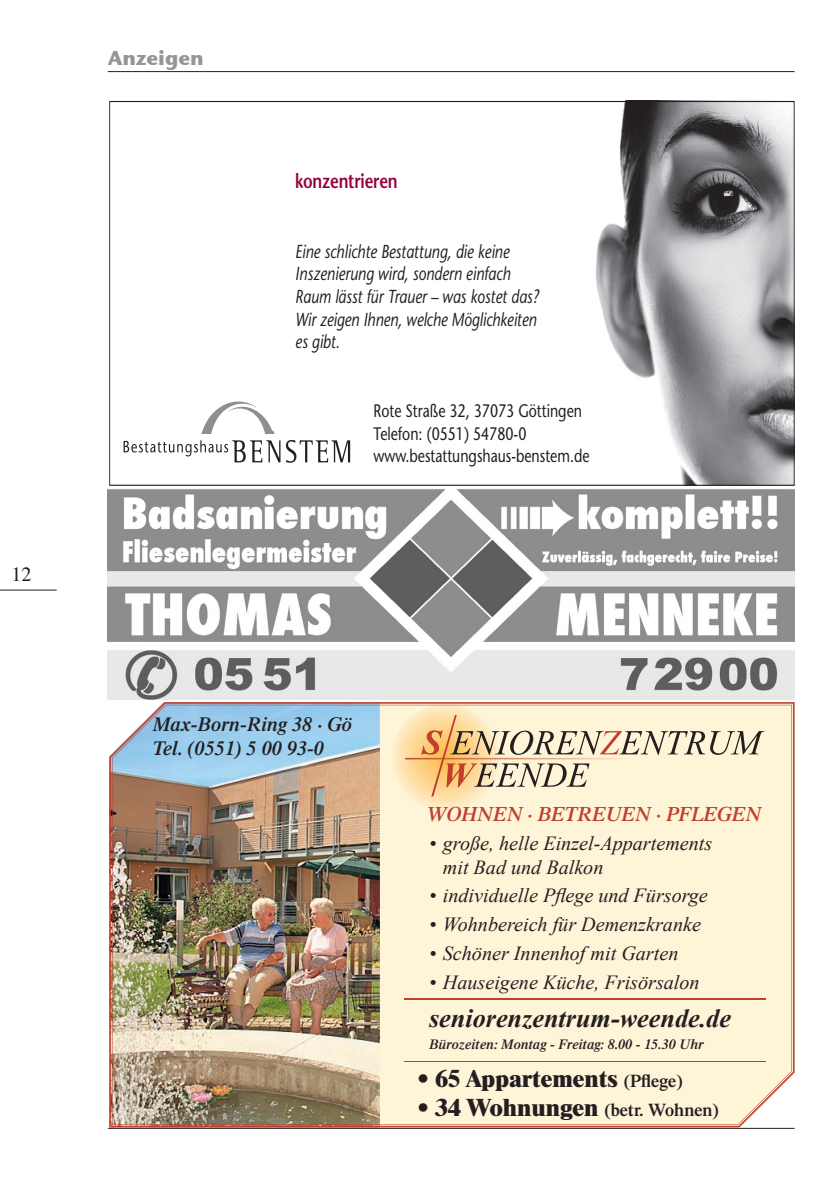
<style>
.page{position:relative;width:840px;height:1191px;background:#fff}
.page>*{position:absolute;margin:0;border:0;box-sizing:border-box;transform-origin:0 0}
.t1{font:italic 700 26px "Times New Roman";color:#231f20}
.t2{font:800 24px "Times";color:#231f20}
.t3{font:italic 600 20.6px "Times";letter-spacing:-.01em;color:#c0402d}
.t4{font:600 20.4px "Stone Sans";color:#96013c;scale:.78 1}
.t5{font:italic 20px/24px "Times New Roman";color:#231f20}
.t6{font:italic 600 20px/24px "Times";color:#231f20}
.t7{font:700 20px "Stone Sans ITC";color:#939598}
.t8{font:20px "Times";color:#231f20}
.t9{font:italic 18.8px/22.6px "Stone Sans";color:#231f20;scale:.78 1}
.t10{font:18px/22.6px "Stone Sans";color:#231f20;scale:.78 1}
.t11{font:600 18px "Times";color:#231f20}
.t12{font:italic 600 14px "Times";color:#231f20}
.s1{font-weight:600;font-size:18px}
.s2{font-weight:800;font-size:24px}
</style>
<div class="page">
<hr style="left:108px;top:71px;width:686px;height:1px;background:#231f20">
<hr style="left:0;top:590px;width:57px;height:1px;background:#231f20">
<img style="left:108px;top:489px;width:686px;height:210px">
<hr style="left:108px;top:1128px;width:686px;height:1px;background:#231f20">
<svg style="left:109px;top:702px;width:685px;height:425px;background:#cd8a78"></svg>
<img style="left:112px;top:705px;width:679px;height:419px">
<img style="left:595px;top:103px;width:197px;height:381px">
<svg style="left:201px;top:401px;width:73px;height:33px"></svg>
<svg style="left:286px;top:440px;width:64px;height:23px"></svg>
<svg style="left:123px;top:440px;width:157px;height:22px"></svg>
<p class="t8" style="left:11px;top:555px;width:21px">12</p>
<p class="t7" style="left:108px;top:40px;width:98px">Anzeigen</p>
<p class="t4" style="left:295px;top:168px;width:133px">konzentrieren</p>
<p class="t9" style="left:295px;top:240px;width:314px">Eine schlichte Bestattung, die keine<br>Inszenierung wird, sondern einfach<br>Raum lässt für Trauer – was kostet das?<br>Wir zeigen Ihnen, welche Möglichkeiten es gibt.</p>
<p class="t10" style="left:373px;top:399px;width:278px">Rote Straße 32, 37073 Göttingen<br>Telefon: (0551) 54780-0 www.bestattungshaus-benstem.de</p>
<p class="t6" style="left:153px;top:712px;width:201px">Max-Born-Ring 38 · Gö<br>Tel. (0551) 5 00 93-0</p>
<p class="t3" style="left:427px;top:802px;width:336px">WOHNEN · BETREUEN · PFLEGEN</p>
<p class="t5" style="left:442px;top:830px;width:271px;text-indent:-14px">• große, helle Einzel-Appartements mit Bad und Balkon</p>
<p class="t5" style="left:429px;top:883px;width:280px">• individuelle Pflege und Fürsorge</p>
<p class="t5" style="left:429px;top:912px;width:273px">• Wohnbereich für Demenzkranke</p>
<p class="t5" style="left:429px;top:941px;width:251px">• Schöner Innenhof mit Garten</p>
<p class="t5" style="left:429px;top:969px;width:272px">• Hauseigene Küche, Frisörsalon</p>
<h1 class="t1" style="left:429px;top:1000px;width:303px">seniorenzentrum-weende.de</h1>
<p class="t12" style="left:429px;top:1036px;width:276px">Bürozeiten: Montag - Freitag: 8.00 - 15.30 Uhr</p>
<p class="t2" style="left:417px;top:1064px;width:266px">• 65 Appartements <span class="s1">(Pflege)</span></p>
<p class="t11" style="left:417px;top:1099px;width:303px"><span class="s2">• 34 Wohnungen</span> (betr. Wohnen)</p>
</div>
